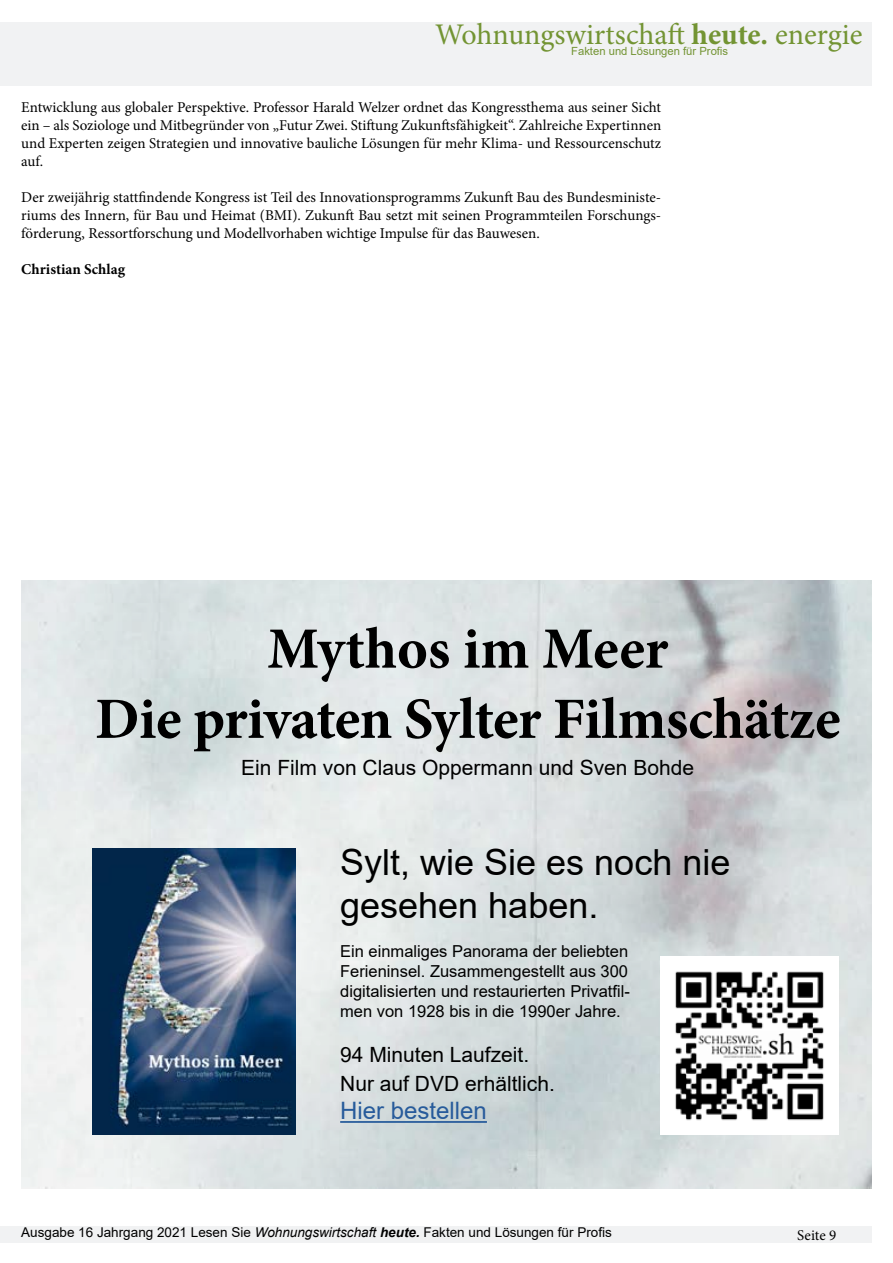
<style>
.page{position:relative;width:893px;height:1263px;background:#fff}
.page>*{position:absolute;margin:0;border:0;box-sizing:border-box;transform-origin:0 0}
.t1{font:700 58.5px/70.2px "Minion Pro";letter-spacing:-.01em;color:#000;text-align:center}
.t2{font:36px/43.2px "Arial";color:#000}
.t3{font:30px "Minion Pro";color:#739433}
.t4{font:24px "Arial";color:#275b9b}
.t5{font:21px/28.8px "Arial";color:#000}
.t6{font:16.5px/19.8px "Arial";color:#000;text-align:justify}
.t7{font:15px/18px "Minion Pro";color:#000;text-align:justify}
.t8{font:700 15px "Minion Pro";color:#000}
.t9{font:13.5px "Arial";color:#000}
.t10{font:11.25px "Arial";color:#739433}
.s1{font-weight:700}
.s2{font-style:italic}
.s3{font-weight:700;font-style:italic}
</style>
<div class="page">
<div style="left:0;top:22px;width:872px;height:63px;background:#f1f2f3"></div>
<div style="left:0;top:1226px;width:872px;height:16px;background:#f1f2f3"></div>
<img style="left:21px;top:580px;width:851px;height:608px">
<img style="left:93px;top:848px;width:202px;height:286px">
<hr style="left:340px;top:1121px;width:147px;height:2px;background:#275b9b">
<img style="left:661px;top:957px;width:177px;height:177px">
<h3 class="t3" style="left:435px;top:14px;width:429px">Wohnungswirtschaft <span class="s1">heute.</span> energie</h3>
<p class="t10" style="left:571px;top:43px;width:158px">Fakten und Lösungen für Profis</p>
<p class="t7" style="left:21px;top:98px;width:641px">Entwicklung aus globaler Perspektive. Professor Harald Welzer ordnet das Kongressthema aus seiner Sicht ein – als Soziologe und Mitbegründer von „Futur Zwei. Stiftung Zukunftsfähigkeit“. Zahlreiche Expertinnen und Experten zeigen Strategien und innovative bauliche Lösungen für mehr Klima- und Ressourcenschutz auf.</p>
<p class="t7" style="left:21px;top:188px;width:641px">Der zweijährig stattfindende Kongress ist Teil des Innovationsprogramms Zukunft Bau des Bundesministe&shy;riums des Innern, für Bau und Heimat (BMI). Zukunft Bau setzt mit seinen Programmteilen Forschungs&shy;förderung, Ressortforschung und Modellvorhaben wichtige Impulse für das Bauwesen.</p>
<p class="t8" style="left:21px;top:259px;width:105px">Christian Schlag</p>
<h1 class="t1" style="left:95px;top:613px;width:747px">Mythos im Meer<br>Die privaten Sylter Filmschätze</h1>
<h3 class="t5" style="left:241px;top:753px;width:454px">Ein Film von Claus Oppermann und Sven Bohde</h3>
<h2 class="t2" style="left:340px;top:840px;width:392px">Sylt, wie Sie es noch nie gesehen haben.</h2>
<p class="t6" style="left:340px;top:941px;width:291px">Ein einmaliges Panorama der beliebten Ferieninsel. Zusammengestellt aus 300 digitalisierten und restaurierten Privatfil&shy;men von 1928 bis in die 1990er Jahre.</p>
<h3 class="t5" style="left:340px;top:1040px;width:216px">94 Minuten Laufzeit.<br>Nur auf DVD erhältlich.</h3>
<h3 class="t4" style="left:340px;top:1094px;width:148px">Hier bestellen</h3>
<p class="t9" style="left:21px;top:1223px;width:592px">Ausgabe 16 Jahrgang 2021 Lesen Sie <span class="s2">Wohnungswirtschaft</span> <span class="s3">heute.</span> Fakten und Lösungen für Profis</p>
<p class="t7" style="left:797px;top:1226px;width:40px">Seite 9</p>
</div>
